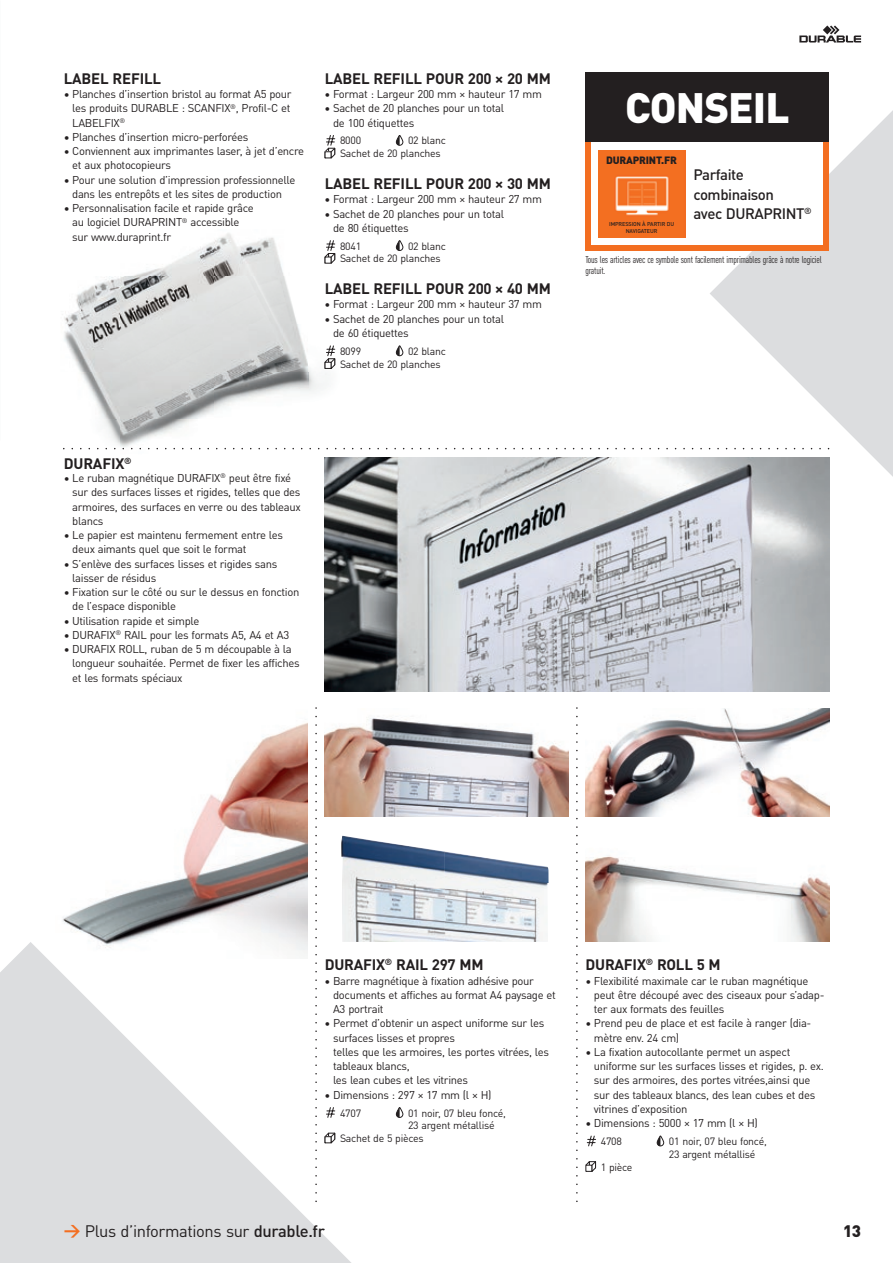
<style>
.page{position:relative;width:893px;height:1263px;background:#fff}
.page>*{position:absolute;margin:0;border:0;box-sizing:border-box;transform-origin:0 0}
.t1{font:900 42px "DIN Pro";letter-spacing:-.02em;color:#fff}
.t2{font:16.5px "DIN Pro";letter-spacing:-.025em;color:#231f20}
.t3{font:900 16.5px "DIN Pro";color:#231f20}
.t4{font:700 15px "DIN Pro";letter-spacing:-.015em;color:#231f20}
.t5{font:500 15px/19.5px "DIN Pro";letter-spacing:-.03em;color:#231f20}
.t6{font:11.25px/14.2px "DIN Pro";letter-spacing:-.03em;color:#231f20}
.t7{font:10.5px/12.8px "DIN Pro";letter-spacing:-.025em;color:#231f20}
.t8{font:900 10.5px "DIN Pro";letter-spacing:-.02em;color:#231f20}
.t9{font:condensed 9.75px/11.7px "DIN Pro";letter-spacing:-.02em;color:#231f20}
.t10{font:500 5.55px/6.6px "DIN Pro";letter-spacing:-.015em;color:#231f20;text-align:center}
.s1{font-weight:700;color:#f36e21}
.s2{font-weight:500}
</style>
<div class="page">
<svg style="left:710px;top:110px;width:183px;height:367px;fill:#dcdddf"></svg>
<img style="left:63px;top:233px;width:291px;height:234px">
<img style="left:341px;top:836px;width:104px;height:106px">
<img style="left:445px;top:851px;width:103px;height:91px">
<img style="left:585px;top:708px;width:244px;height:108px">
<img style="left:325px;top:718px;width:243px;height:98px">
<img style="left:325px;top:457px;width:504px;height:234px">
<img style="left:63px;top:722px;width:245px;height:220px">
<img style="left:585px;top:856px;width:244px;height:86px">
<svg style="left:576px;top:707px;width:2px;height:495px"></svg>
<svg style="left:63px;top:448px;width:766px;height:1px"></svg>
<svg style="left:315px;top:707px;width:2px;height:232px"></svg>
<div style="left:585px;top:142px;width:244px;height:109px;background:#f36e21"></div>
<svg style="left:0;top:942px;width:351px;height:321px;fill:#dcdddf"></svg>
<div style="left:591px;top:142px;width:232px;height:102px;background:#fff"></div>
<img style="left:598px;top:151px;width:87px;height:87px">
<svg style="left:799px;top:26px;width:62px;height:17px"></svg>
<svg style="left:396px;top:135px;width:7px;height:11px"></svg>
<svg style="left:325px;top:135px;width:10px;height:23px"></svg>
<svg style="left:396px;top:240px;width:7px;height:11px"></svg>
<svg style="left:325px;top:240px;width:10px;height:24px"></svg>
<svg style="left:396px;top:345px;width:7px;height:11px"></svg>
<svg style="left:325px;top:345px;width:10px;height:24px"></svg>
<svg style="left:326px;top:1107px;width:9px;height:11px"></svg>
<svg style="left:396px;top:1107px;width:7px;height:11px"></svg>
<svg style="left:325px;top:1133px;width:10px;height:10px"></svg>
<svg style="left:587px;top:1136px;width:9px;height:10px"></svg>
<svg style="left:657px;top:1136px;width:7px;height:10px"></svg>
<svg style="left:585px;top:1161px;width:11px;height:11px"></svg>
<div style="left:585px;top:72px;width:244px;height:70px;background:#231f20"></div>
<h3 class="t4" style="left:64px;top:67px;width:99px">LABEL REFILL</h3>
<p class="t6" style="left:72px;top:86px;width:221px;text-align:justify;text-indent:-9px">• Planches d’insertion bristol au format A5 pour les produits DURABLE : SCANFIX<sup>®</sup>, Profil-C et LABELFIX<sup>®</sup></p>
<p class="t6" style="left:64px;top:129px;width:186px">• Planches d’insertion micro-perforées</p>
<p class="t6" style="left:72px;top:143px;width:233px;text-indent:-9px">• Conviennent aux imprimantes laser, à jet d’encre et aux photocopieurs</p>
<p class="t6" style="left:64px;top:172px;width:233px;text-align:center">• Pour une solution d’impression professionnelle dans les entrepôts et les sites de production</p>
<p class="t6" style="left:72px;top:200px;width:183px;text-indent:-9px">• Personnalisation facile et rapide grâce au logiciel DURAPRINT<sup>®</sup> accessible sur www.duraprint.fr</p>
<h3 class="t4" style="left:325px;top:67px;width:228px">LABEL REFILL POUR 200 × 20 MM</h3>
<p class="t6" style="left:325px;top:86px;width:219px">• Format : Largeur 200 mm × hauteur 17 mm</p>
<p class="t6" style="left:333px;top:100px;width:172px;text-indent:-9px">• Sachet de 20 planches pour un total de 100 étiquettes</p>
<p class="t7" style="left:340px;top:134px;width:23px">8000</p>
<p class="t7" style="left:340px;top:134px;width:107px;text-indent:68px">02 blanc<br>Sachet de 20 planches</p>
<h3 class="t4" style="left:325px;top:172px;width:228px">LABEL REFILL POUR 200 × 30 MM</h3>
<p class="t6" style="left:325px;top:191px;width:219px">• Format : Largeur 200 mm × hauteur 27 mm</p>
<p class="t6" style="left:333px;top:206px;width:172px;text-indent:-9px">• Sachet de 20 planches pour un total de 80 étiquettes</p>
<p class="t7" style="left:340px;top:239px;width:23px">8041</p>
<p class="t7" style="left:340px;top:239px;width:107px;text-indent:68px">02 blanc<br>Sachet de 20 planches</p>
<h3 class="t4" style="left:325px;top:277px;width:228px">LABEL REFILL POUR 200 × 40 MM</h3>
<p class="t6" style="left:325px;top:297px;width:219px">• Format : Largeur 200 mm × hauteur 37 mm</p>
<p class="t6" style="left:333px;top:311px;width:172px;text-indent:-9px">• Sachet de 20 planches pour un total de 60 étiquettes</p>
<p class="t7" style="left:340px;top:344px;width:23px">8099</p>
<p class="t7" style="left:340px;top:344px;width:107px;text-indent:68px">02 blanc<br>Sachet de 20 planches</p>
<h3 class="t4" style="left:64px;top:451px;width:69px">DURAFIX<sup>®</sup></h3>
<p class="t6" style="left:72px;top:470px;width:230px;text-indent:-9px">• Le ruban magnétique DURAFIX<sup>®</sup> peut être fixé sur des surfaces lisses et rigides, telles que des armoires, des surfaces en verre ou des tableaux blancs</p>
<p class="t6" style="left:72px;top:527px;width:212px;text-indent:-9px">• Le papier est maintenu fermement entre les deux aimants quel que soit le format</p>
<p class="t6" style="left:72px;top:556px;width:207px;text-indent:-9px">• S’enlève des surfaces lisses et rigides sans laisser de résidus</p>
<p class="t6" style="left:72px;top:584px;width:229px;text-indent:-9px">• Fixation sur le côté ou sur le dessus en fonction de l’espace disponible</p>
<p class="t6" style="left:64px;top:613px;width:137px">• Utilisation rapide et simple</p>
<p class="t6" style="left:64px;top:627px;width:227px">• DURAFIX<sup>®</sup> RAIL pour les formats A5, A4 et A3</p>
<p class="t6" style="left:72px;top:641px;width:229px;text-indent:-9px">• DURAFIX ROLL, ruban de 5 m découpable à la longueur souhaitée. Permet de fixer les affiches et les formats spéciaux</p>
<h1 class="t1" style="left:625px;top:74px;width:166px">CONSEIL</h1>
<p class="t8" style="left:606px;top:151px;width:72px">DURAPRINT.FR</p>
<h3 class="t5" style="left:693px;top:164px;width:120px">Parfaite combinaison<br>avec DURAPRINT<sup>®</sup></h3>
<p class="t9" style="left:585px;top:253px;width:238px">Tous les articles avec ce symbole sont facilement imprimables grâce à notre logiciel gratuit.</p>
<p class="t10" style="left:609px;top:220px;width:67px">IMPRESSION À PARTIR DU<br>NAVIGATEUR</p>
<h3 class="t4" style="left:325px;top:953px;width:160px">DURAFIX<sup>®</sup> RAIL 297 MM</h3>
<p class="t6" style="left:333px;top:973px;width:224px;text-indent:-9px">• Barre magnétique à fixation adhésive pour documents et affiches au format A4 paysage et<br>A3 portrait</p>
<p class="t6" style="left:333px;top:1015px;width:217px;text-indent:-9px">• Permet d’obtenir un aspect uniforme sur les surfaces lisses et propres<br>telles que les armoires, les portes vitrées, les tableaux blancs,<br>les lean cubes et les vitrines</p>
<p class="t6" style="left:325px;top:1087px;width:169px">• Dimensions : 297 × 17 mm (l × H)</p>
<h3 class="t4" style="left:585px;top:953px;width:137px">DURAFIX<sup>®</sup> ROLL 5 M</h3>
<p class="t6" style="left:594px;top:973px;width:232px;text-indent:-9px">• Flexibilité maximale car le ruban magnétique peut être découpé avec des ciseaux pour s’adap&shy;ter aux formats des feuilles</p>
<p class="t6" style="left:594px;top:1015px;width:219px;text-indent:-9px">• Prend peu de place et est facile à ranger (dia&shy;mètre env. 24 cm)</p>
<p class="t6" style="left:594px;top:1044px;width:231px;text-indent:-9px">• La fixation autocollante permet un aspect uniforme sur les surfaces lisses et rigides, p. ex. sur des armoires, des portes vitrées,ainsi que sur des tableaux blancs, des lean cubes et des vitrines d’exposition</p>
<p class="t6" style="left:585px;top:1115px;width:174px">• Dimensions : 5000 × 17 mm (l × H)</p>
<p class="t7" style="left:340px;top:1106px;width:23px">4707</p>
<p class="t7" style="left:408px;top:1106px;width:99px">01 noir, 07 bleu foncé,</p>
<p class="t7" style="left:408px;top:1118px;width:88px">23 argent métallisé</p>
<p class="t7" style="left:340px;top:1131px;width:85px">Sachet de 5 pièces</p>
<p class="t7" style="left:601px;top:1134px;width:23px">4708</p>
<p class="t7" style="left:669px;top:1134px;width:99px">01 noir, 07 bleu foncé,<br>23 argent métallisé</p>
<p class="t7" style="left:601px;top:1160px;width:33px">1 pièce</p>
<h2 class="t2" style="left:64px;top:1219px;width:263px"><span class="s1">→</span> Plus d’informations sur <span class="s2">durable.fr</span></h2>
<h2 class="t3" style="left:843px;top:1218px;width:19px">13</h2>
</div>
